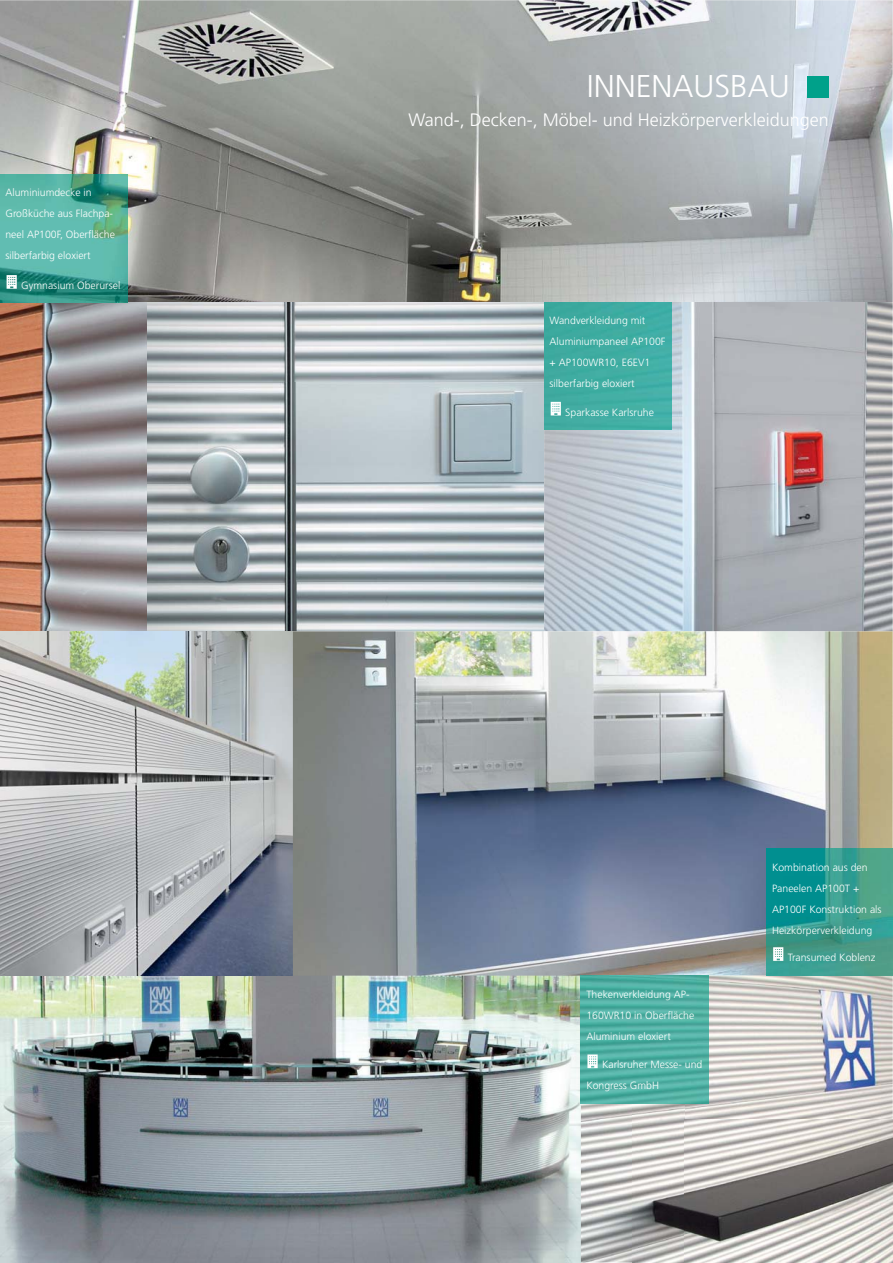
<style>
.page{position:relative;width:893px;height:1263px;background:#fff}
.page>*{position:absolute;margin:0;border:0;box-sizing:border-box;transform-origin:0 0}
.t1{font:300 31.5px "Frutiger CE";color:#fff}
.t2{font:300 18px "Frutiger CE";color:#fff}
.t3{font:300 10.5px/21px "Frutiger CE";color:#fff}
</style>
<div class="page">
<img style="left:0;top:0;width:893px;height:302px">
<img style="left:1px;top:302px;width:543px;height:329px">
<img style="left:544px;top:302px;width:349px;height:329px">
<div style="left:807px;top:76px;width:22px;height:21px;background:#00a18a"></div>
<img style="left:0;top:976px;width:632px;height:287px">
<img style="left:0;top:631px;width:893px;height:345px">
<img style="left:685px;top:976px;width:208px;height:287px">
<img style="left:632px;top:1103px;width:53px;height:160px">
<div style="left:544px;top:302px;width:128px;height:128px;background:#3faca2"></div>
<svg style="left:551px;top:402px;width:10px;height:14px"></svg>
<img style="left:0;top:175px;width:128px;height:127px">
<svg style="left:7px;top:275px;width:10px;height:14px"></svg>
<img style="left:581px;top:976px;width:127px;height:127px">
<svg style="left:587px;top:1055px;width:11px;height:13px"></svg>
<img style="left:766px;top:848px;width:127px;height:128px">
<svg style="left:773px;top:947px;width:10px;height:14px"></svg>
<p class="t3" style="left:5px;top:182px;width:111px">Aluminiumdecke in<br>Großküche aus Flachpa&shy;neel AP100F, Oberfläche silberfarbig eloxiert</p>
<p class="t3" style="left:21px;top:275px;width:101px">Gymnasium Oberursel</p>
<h1 class="t1" style="left:587px;top:73px;width:204px">INNENAUSBAU</h1>
<h2 class="t2" style="left:409px;top:112px;width:422px">Wand-, Decken-, Möbel- und Heizkörperverkleidungen</h2>
<p class="t3" style="left:549px;top:311px;width:118px">Wandverkleidung mit<br>Aluminiumpaneel AP100F + AP100WR10, E6EV1 silberfarbig eloxiert</p>
<p class="t3" style="left:565px;top:402px;width:90px">Sparkasse Karlsruhe</p>
<p class="t3" style="left:586px;top:984px;width:109px">Thekenverkleidung AP-<br>160WR10 in Oberfläche<br>Aluminium eloxiert</p>
<p class="t3" style="left:586px;top:1055px;width:118px;text-indent:16px">Karlsruher Messe- und<br>Kongress GmbH</p>
<p class="t3" style="left:772px;top:857px;width:111px">Kombination aus den<br>Paneelen AP100T +<br>AP100F Konstruktion als<br>Heizkörperverkleidung</p>
<p class="t3" style="left:788px;top:947px;width:89px">Transumed Koblenz</p>
</div>
